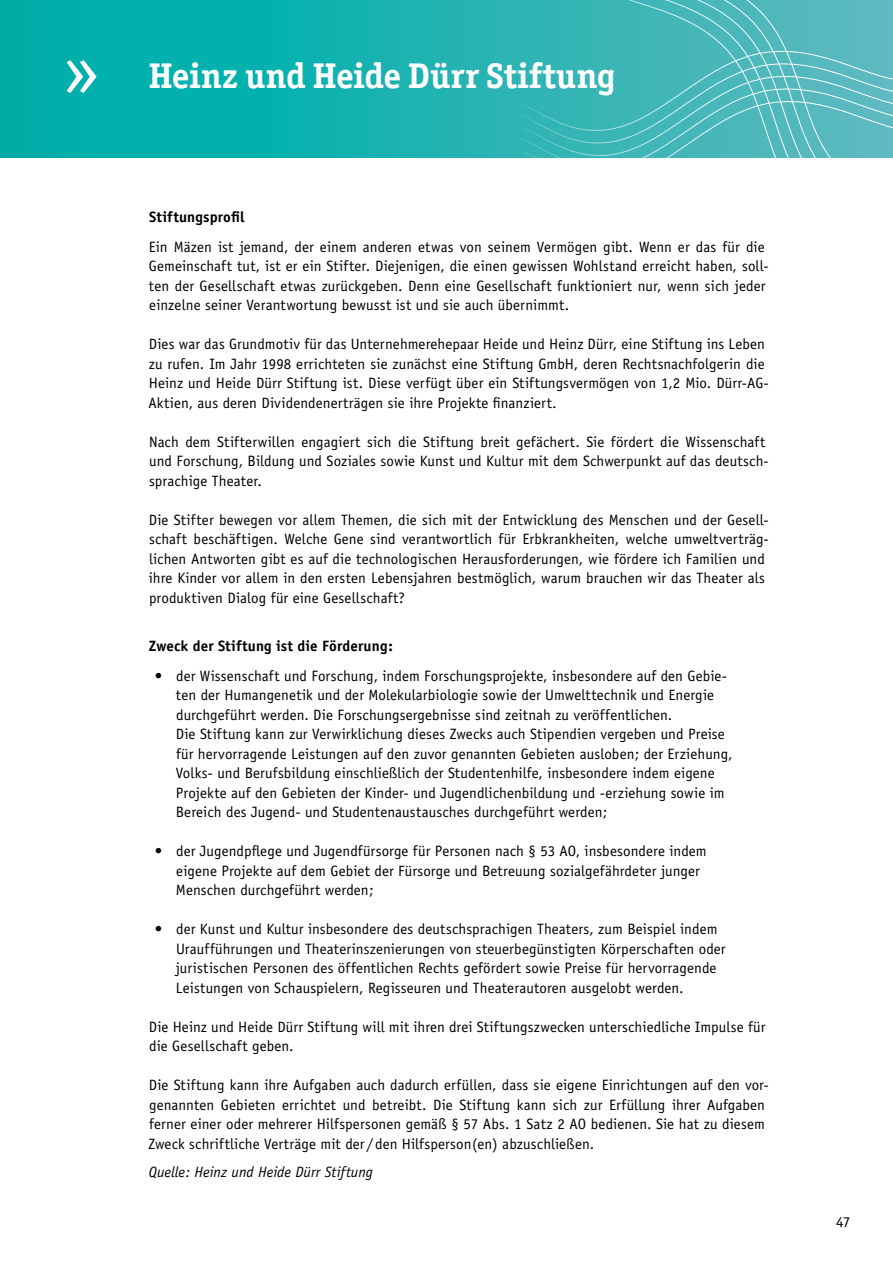
<style>
.page{position:relative;width:893px;height:1263px;background:#fff}
.page>*{position:absolute;margin:0;border:0;box-sizing:border-box;transform-origin:0 0}
.t1{font:700 36px "Officina Serif";letter-spacing:.005em;color:#fff}
.t2{font:15px/19.5px "Officina Sans";letter-spacing:.005em;color:#000}
.t3{font:700 15px "Officina Sans";letter-spacing:.01em;color:#000}
.t4{font:italic 15px "Officina Sans";color:#000}
</style>
<div class="page">
<svg style="left:0;top:0;width:597px;height:157px;background:#0db1ae"></svg>
<div style="left:510px;top:43px;width:87px;height:115px;background:#32b4b4"></div>
<svg style="left:597px;top:0;width:296px;height:158px;background:#54babd"></svg>
<svg style="left:67px;top:60px;width:29px;height:33px"></svg>
<h1 class="t1" style="left:149px;top:53px;width:468px">Heinz und Heide Dürr Stiftung</h1>
<p class="t3" style="left:149px;top:207px;width:97px">Stiftungsprofil</p>
<p class="t2" style="left:149px;top:237px;width:622px">Ein Mäzen ist jemand, der einem anderen etwas von seinem Vermögen gibt. Wenn er das für die Gemeinschaft tut, ist er ein Stifter. Diejenigen, die einen gewissen Wohlstand erreicht haben, soll&shy;ten der Gesellschaft etwas zurückgeben. Denn eine Gesellschaft funktioniert nur, wenn sich jeder einzelne seiner Verantwortung bewusst ist und sie auch übernimmt.</p>
<p class="t2" style="left:148px;top:334px;width:622px">Dies war das Grundmotiv für das Unternehmerehepaar Heide und Heinz Dürr, eine Stiftung ins Leben zu rufen. Im Jahr 1998 errichteten sie zunächst eine Stiftung GmbH, deren Rechtsnachfolgerin die Heinz und Heide Dürr Stiftung ist. Diese verfügt über ein Stiftungsvermögen von 1,2 Mio. Dürr-AG-Aktien, aus deren Dividendenerträgen sie ihre Projekte finanziert.</p>
<p class="t2" style="left:149px;top:432px;width:620px">Nach dem Stifterwillen engagiert sich die Stiftung breit gefächert. Sie fördert die Wissenschaft und Forschung, Bildung und Soziales sowie Kunst und Kultur mit dem Schwerpunkt auf das deutsch&shy;sprachige Theater.</p>
<p class="t2" style="left:149px;top:510px;width:622px">Die Stifter bewegen vor allem Themen, die sich mit der Entwicklung des Menschen und der Gesell&shy;schaft beschäftigen. Welche Gene sind verantwortlich für Erbkrankheiten, welche umweltverträg&shy;lichen Antworten gibt es auf die technologischen Herausforderungen, wie fördere ich Familien und ihre Kinder vor allem in den ersten Lebensjahren bestmöglich, warum brauchen wir das Theater als produktiven Dialog für eine Gesellschaft?</p>
<p class="t3" style="left:149px;top:636px;width:245px">Zweck der Stiftung ist die Förderung:</p>
<p class="t2" style="left:176px;top:666px;width:558px;text-indent:-21px">• der Wissenschaft und Forschung, indem Forschungsprojekte, insbesondere auf den Gebie&shy;ten der Humangenetik und der Molekularbiologie sowie der Umwelttechnik und Energie durchgeführt werden. Die Forschungsergebnisse sind zeitnah zu veröffentlichen.<br>Die Stiftung kann zur Verwirklichung dieses Zwecks auch Stipendien vergeben und Preise für hervorragende Leistungen auf den zuvor genannten Gebieten ausloben; der Erziehung, Volks- und Berufsbildung einschließlich der Studentenhilfe, insbesondere indem eigene Projekte auf den Gebieten der Kinder- und Jugendlichenbildung und -erziehung sowie im Bereich des Jugend- und Studentenaustausches durchgeführt werden;</p>
<p class="t2" style="left:176px;top:841px;width:532px;text-indent:-21px">• der Jugendpflege und Jugendfürsorge für Personen nach § 53 AO, insbesondere indem eigene Projekte auf dem Gebiet der Fürsorge und Betreuung sozialgefährdeter junger<br>Menschen durchgeführt werden;</p>
<p class="t2" style="left:176px;top:919px;width:551px;text-indent:-21px">• der Kunst und Kultur insbesondere des deutschsprachigen Theaters, zum Beispiel indem Uraufführungen und Theaterinszenierungen von steuerbegünstigten Körperschaften oder juristischen Personen des öffentlichen Rechts gefördert sowie Preise für hervorragende Leistungen von Schauspielern, Regisseuren und Theaterautoren ausgelobt werden.</p>
<p class="t2" style="left:149px;top:1017px;width:618px">Die Heinz und Heide Dürr Stiftung will mit ihren drei Stiftungszwecken unterschiedliche Impulse für die Gesellschaft geben.</p>
<p class="t2" style="left:148px;top:1075px;width:620px">Die Stiftung kann ihre Aufgaben auch dadurch erfüllen, dass sie eigene Einrichtungen auf den vor&shy;genannten Gebieten errichtet und betreibt. Die Stiftung kann sich zur Erfüllung ihrer Aufgaben ferner einer oder mehrerer Hilfspersonen gemäß § 57 Abs. 1 Satz 2 AO bedienen. Sie hat zu diesem Zweck schriftliche Verträge mit der / den Hilfsperson(en) abzuschließen.</p>
<p class="t4" style="left:149px;top:1163px;width:225px">Quelle: Heinz und Heide Dürr Stiftung</p>
<p class="t2" style="left:836px;top:1212px;width:16px">47</p>
</div>
